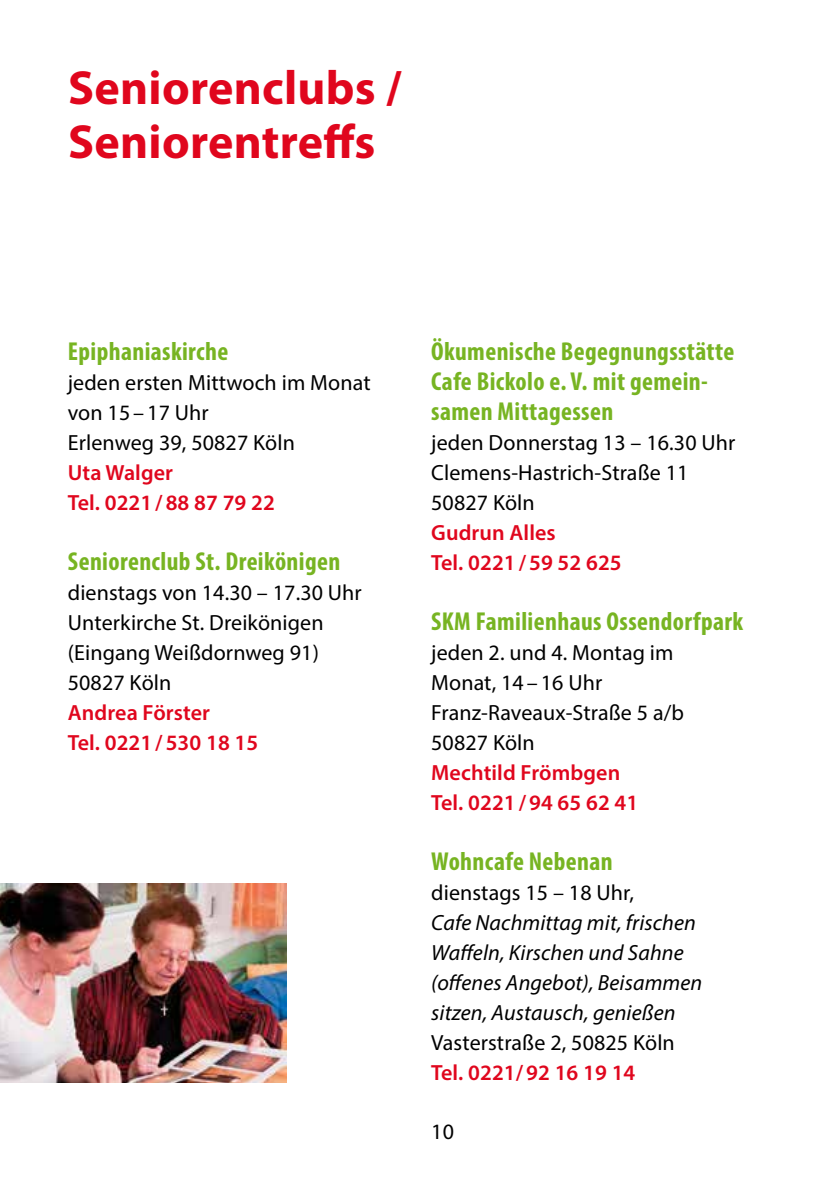
<style>
.page{position:relative;width:840px;height:1191px;background:#fff}
.page>*{position:absolute;margin:0;border:0;box-sizing:border-box;transform-origin:0 0}
.t1{font:700 48px/54px "Myriad Pro";letter-spacing:.005em;color:#e0061d}
.t2{font:700 condensed 26px/30px "Myriad Pro";letter-spacing:.015em;color:#77b422}
.t3{font:22px/30px "Myriad Pro";letter-spacing:.005em;color:#000}
.t4{font:600 22px/30px "Myriad Pro";letter-spacing:.005em;color:#e0061d}
.t5{font:italic 22px/30px "Myriad Pro";letter-spacing:.005em;color:#000}
</style>
<div class="page">
<img style="left:0;top:883px;width:286px;height:199px">
<h1 class="t1" style="left:68px;top:59px;width:335px">Seniorenclubs /<br>Seniorentreffs</h1>
<p class="t2" style="left:68px;top:335px;width:162px">Epiphaniaskirche</p>
<p class="t3" style="left:68px;top:367px;width:304px">jeden ersten Mittwoch im Monat von 15 – 17 Uhr<br>Erlenweg 39, 50827 Köln</p>
<p class="t4" style="left:68px;top:457px;width:208px">Uta Walger<br>Tel. 0221 / 88 87 79 22</p>
<p class="t2" style="left:68px;top:545px;width:274px">Seniorenclub St. Dreikönigen</p>
<p class="t3" style="left:68px;top:577px;width:295px">dienstags von 14.30 – 17.30 Uhr<br>Unterkirche St. Dreikönigen (Eingang Weißdornweg 91)<br>50827 Köln</p>
<p class="t4" style="left:68px;top:697px;width:192px">Andrea Förster<br>Tel. 0221 / 530 18 15</p>
<p class="t2" style="left:431px;top:335px;width:304px">Ökumenische Begegnungsstätte<br>Cafe Bickolo e. V. mit gemein&shy;samen Mittagessen</p>
<p class="t3" style="left:431px;top:427px;width:305px">jeden Donnerstag 13 – 16.30 Uhr<br>Clemens-Hastrich-Straße 11<br>50827 Köln</p>
<p class="t4" style="left:431px;top:517px;width:192px">Gudrun Alles<br>Tel. 0221 / 59 52 625</p>
<p class="t2" style="left:431px;top:605px;width:313px">SKM Familienhaus Ossendorfpark</p>
<p class="t3" style="left:431px;top:637px;width:254px">jeden 2. und 4. Montag im<br>Monat, 14 – 16 Uhr<br>Franz-Raveaux-Straße 5 a/b<br>50827 Köln</p>
<p class="t4" style="left:431px;top:757px;width:208px">Mechtild Frömbgen<br>Tel. 0221 / 94 65 62 41</p>
<p class="t2" style="left:431px;top:845px;width:183px">Wohncafe Nebenan</p>
<p class="t3" style="left:431px;top:877px;width:204px">dienstags 15 – 18 Uhr,</p>
<p class="t5" style="left:431px;top:907px;width:272px">Cafe Nachmittag mit, frischen<br>Waffeln, Kirschen und Sahne (offenes Angebot), Beisammen sitzen, Austausch, genießen</p>
<p class="t3" style="left:431px;top:1027px;width:245px">Vasterstraße 2, 50825 Köln</p>
<p class="t4" style="left:431px;top:1057px;width:206px">Tel. 0221/ 92 16 19 14</p>
<p class="t3" style="left:431px;top:1116px;width:24px">10</p>
</div>
